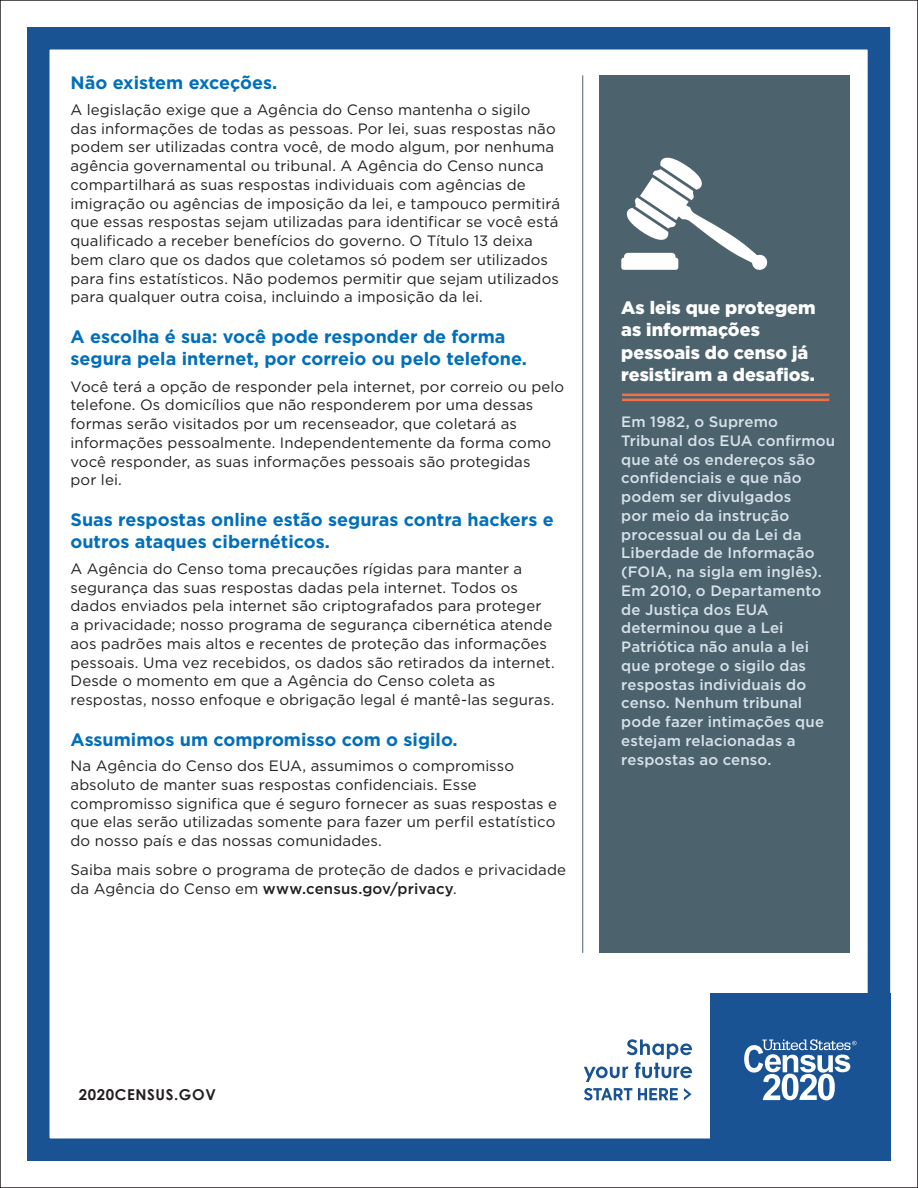
<style>
.page{position:relative;width:918px;height:1188px;background:#fff}
.page>*{position:absolute;margin:0;border:0;box-sizing:border-box;transform-origin:0 0}
.subhead1{font:700 18px/22.5px "Gotham";color:#006fba}
.subhead1-2{font:900 18px/22.5px "Gotham";color:#fff}
.body_text{font:15px/18.8px "Gotham";letter-spacing:.005em;color:#231f20}
.body_text-2{font:500 15px/18.8px "Gotham";letter-spacing:.01em;color:#d7e2e9}
.subhead1-3{font:15px/18.8px "Gotham";letter-spacing:.005em;color:#231f20}
.t1{font:700 15px "Century Gothic";letter-spacing:.04em;color:#231f20}
.s1{font-weight:500}
</style>
<div class="page">
<div style="left:27px;top:27px;width:863px;height:1134px;border:22px solid #1a5393"></div>
<div style="left:710px;top:994px;width:180px;height:167px;background:#1a5393"></div>
<svg style="left:584px;top:1088px;width:48px;height:12px"></svg>
<svg style="left:638px;top:1088px;width:40px;height:12px"></svg>
<svg style="left:684px;top:1088px;width:8px;height:12px"></svg>
<svg style="left:584px;top:1039px;width:108px;height:43px"></svg>
<svg style="left:744px;top:1039px;width:113px;height:61px"></svg>
<div style="left:600px;top:75px;width:250px;height:878px;background:#4c636e"></div>
<hr style="left:622px;top:394px;width:207px;height:2px;background:#f36f45">
<hr style="left:622px;top:399px;width:207px;height:2px;background:#f36f45">
<svg style="left:621px;top:157px;width:147px;height:113px"></svg>
<hr style="left:582px;top:75px;width:1px;height:878px;background:#4c636e">
<p class="subhead1" style="left:70px;top:72px;width:208px">Não existem exceções.</p>
<p class="body_text" style="left:70px;top:100px;width:491px">A legislação exige que a Agência do Censo mantenha o sigilo das informações de todas as pessoas. Por lei, suas respostas não podem ser utilizadas contra você, de modo algum, por nenhuma agência governamental ou tribunal. A Agência do Censo nunca compartilhará as suas respostas individuais com agências de imigração ou agências de imposição da lei, e tampouco permitirá que essas respostas sejam utilizadas para identificar se você está qualificado a receber benefícios do governo. O Título 13 deixa bem claro que os dados que coletamos só podem ser utilizados para fins estatísticos. Não podemos permitir que sejam utilizados para qualquer outra coisa, incluindo a imposição da lei.</p>
<p class="subhead1" style="left:70px;top:325px;width:458px">A escolha é sua: você pode responder de forma segura pela internet, por correio ou pelo telefone.</p>
<p class="subhead1-3" style="left:70px;top:377px;width:495px">Você terá a opção de responder pela internet, por correio ou pelo telefone. Os domicílios que não responderem por uma dessas formas serão visitados por um recenseador, que coletará as informações pessoalmente. Independentemente da forma como você responder, as suas informações pessoais são protegidas<br>por lei.</p>
<p class="subhead1" style="left:70px;top:508px;width:485px">Suas respostas online estão seguras contra hackers e outros ataques cibernéticos.</p>
<p class="body_text" style="left:70px;top:559px;width:486px">A Agência do Censo toma precauções rígidas para manter a segurança das suas respostas dadas pela internet. Todos os dados enviados pela internet são criptografados para proteger<br>a privacidade; nosso programa de segurança cibernética atende aos padrões mais altos e recentes de proteção das informações pessoais. Uma vez recebidos, os dados são retirados da internet.<br>Desde o momento em que a Agência do Censo coleta as respostas, nosso enfoque e obrigação legal é mantê-las seguras.</p>
<p class="subhead1" style="left:70px;top:728px;width:389px">Assumimos um compromisso com o sigilo.</p>
<p class="body_text" style="left:70px;top:756px;width:488px">Na Agência do Censo dos EUA, assumimos o compromisso absoluto de manter suas respostas confidenciais. Esse compromisso significa que é seguro fornecer as suas respostas e que elas serão utilizadas somente para fazer um perfil estatístico do nosso país e das nossas comunidades.</p>
<p class="body_text" style="left:70px;top:860px;width:497px">Saiba mais sobre o programa de proteção de dados e privacidade da Agência do Censo em <span class="s1">www.census.gov/privacy</span>.</p>
<p class="subhead1-2" style="left:621px;top:296px;width:196px">As leis que protegem as informações pessoais do censo já resistiram a desafios.</p>
<p class="body_text-2" style="left:621px;top:412px;width:215px">Em 1982, o Supremo<br>Tribunal dos EUA confirmou que até os endereços são confidenciais e que não podem ser divulgados<br>por meio da instrução processual ou da Lei da<br>Liberdade de Informação (FOIA, na sigla em inglês).<br>Em 2010, o Departamento de Justiça dos EUA determinou que a Lei<br>Patriótica não anula a lei que protege o sigilo das respostas individuais do censo. Nenhum tribunal pode fazer intimações que estejam relacionadas a respostas ao censo.</p>
<p class="t1" style="left:79px;top:1083px;width:139px">2020CENSUS.GOV</p>
</div>
